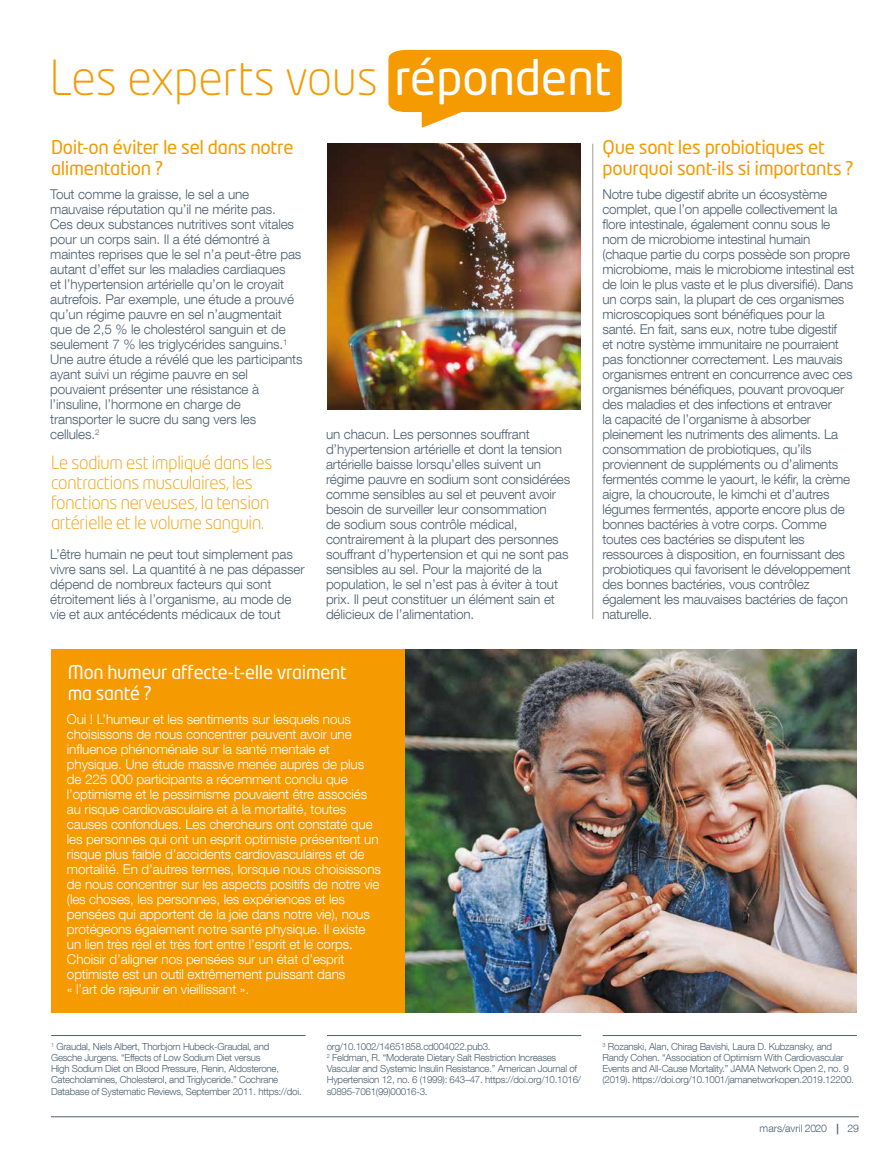
<style>
.page{position:relative;width:891px;height:1161px;background:#fff}
.page>*{position:absolute;margin:0;border:0;box-sizing:border-box;transform-origin:0 0}
.t1{font:300 48px "Neo Tech Pro";color:#f59a00}
.t2{font:18.75px/21px "Neo Tech Pro";letter-spacing:-.015em;color:#f59a00}
.t3{font:18.75px/20.7px "Neo Tech Pro";letter-spacing:-.015em;color:#fff}
.t4{font:300 18px/19.8px "Neo Tech Pro";letter-spacing:-.015em;color:#f59a00}
.t5{font:300 13.5px/15px "Helvetica Neue LT Com";letter-spacing:-.01em;color:#4d6172}
.t6{font:300 13.5px/15px "Helvetica Neue LT Com";letter-spacing:-.01em;color:#fff}
.t7{font:300 10.5px "Helvetica Neue LT Com";color:#4d6172}
.t8{font:300 9.75px/11.1px "Helvetica Neue LT Com";letter-spacing:-.025em;color:#4d6172}
.s1{font-weight:400;color:#fff}
.s2{font-weight:700}
</style>
<div class="page">
<img style="left:405px;top:649px;width:452px;height:363px">
<div style="left:51px;top:649px;width:354px;height:363px;background:#f59a00"></div>
<svg style="left:388px;top:49px;width:234px;height:79px"></svg>
<hr style="left:592px;top:144px;width:1px;height:475px;background:#9d9d9c">
<hr style="left:51px;top:1116px;width:808px;height:1px;background:#4d6172">
<img style="left:327px;top:144px;width:253px;height:265px">
<hr style="left:51px;top:1035px;width:255px;height:1px;background:#4d6172">
<hr style="left:327px;top:1035px;width:254px;height:1px;background:#4d6172">
<hr style="left:603px;top:1035px;width:254px;height:1px;background:#4d6172">
<h1 class="t1" style="left:50px;top:49px;width:563px">Les experts vous <span class="s1">répondent</span></h1>
<h2 class="t2" style="left:51px;top:136px;width:244px">Doit-on éviter le sel dans notre alimentation ?</h2>
<p class="t5" style="left:50px;top:186px;width:254px">Tout comme la graisse, le sel a une mauvaise réputation qu’il ne mérite pas.<br>Ces deux substances nutritives sont vitales pour un corps sain. Il a été démontré à maintes reprises que le sel n’a peut-être pas autant d’effet sur les maladies cardiaques<br>et l’hypertension artérielle qu’on le croyait autrefois. Par exemple, une étude a prouvé qu’un régime pauvre en sel n’augmentait que de 2,5 % le cholestérol sanguin et de seulement 7 % les triglycérides sanguins.<sup>1<br></sup>Une autre étude a révélé que les participants ayant suivi un régime pauvre en sel pouvaient présenter une résistance à l’insuline, l’hormone en charge de transporter le sucre du sang vers les cellules.<sup>2</sup></p>
<h3 class="t4" style="left:51px;top:453px;width:223px">Le sodium est impliqué dans les contractions musculaires, les fonctions nerveuses, la tension artérielle et le volume sanguin.</h3>
<p class="t5" style="left:50px;top:546px;width:256px">L’être humain ne peut tout simplement pas vivre sans sel. La quantité à ne pas dépasser dépend de nombreux facteurs qui sont étroitement liés à l’organisme, au mode de vie et aux antécédents médicaux de tout</p>
<p class="t5" style="left:326px;top:426px;width:246px">un chacun. Les personnes souffrant d’hypertension artérielle et dont la tension artérielle baisse lorsqu’elles suivent un régime pauvre en sodium sont considérées comme sensibles au sel et peuvent avoir besoin de surveiller leur consommation<br>de sodium sous contrôle médical, contrairement à la plupart des personnes souffrant d’hypertension et qui ne sont pas sensibles au sel. Pour la majorité de la population, le sel n’est pas à éviter à tout prix. Il peut constituer un élément sain et délicieux de l’alimentation.</p>
<h2 class="t3" style="left:68px;top:662px;width:280px">Mon humeur affecte-t-elle vraiment ma santé ?</h2>
<p class="t6" style="left:67px;top:711px;width:315px">Oui ! L’humeur et les sentiments sur lesquels nous choisissons de nous concentrer peuvent avoir une influence phénoménale sur la santé mentale et physique. Une étude massive menée auprès de plus de 225 000 participants a récemment conclu que l’optimisme et le pessimisme pouvaient être associés au risque cardiovasculaire et à la mortalité, toutes causes confondues. Les chercheurs ont constaté que les personnes qui ont un esprit optimiste présentent un risque plus faible d’accidents cardiovasculaires et de mortalité. En d’autres termes, lorsque nous choisissons de nous concentrer sur les aspects positifs de notre vie (les choses, les personnes, les expériences et les pensées qui apportent de la joie dans notre vie), nous protégeons également notre santé physique. Il existe un lien très réel et très fort entre l’esprit et le corps.<br>Choisir d’aligner nos pensées sur un état d’esprit optimiste est un outil extrêmement puissant dans<br>« l’art de rajeunir en vieillissant ».</p>
<h2 class="t2" style="left:603px;top:136px;width:253px">Que sont les probiotiques et pourquoi sont-ils si importants ?</h2>
<p class="t5" style="left:602px;top:186px;width:253px">Notre tube digestif abrite un écosystème complet, que l’on appelle collectivement la flore intestinale, également connu sous le nom de microbiome intestinal humain (chaque partie du corps possède son propre microbiome, mais le microbiome intestinal est de loin le plus vaste et le plus diversifié). Dans un corps sain, la plupart de ces organismes microscopiques sont bénéfiques pour la santé. En fait, sans eux, notre tube digestif<br>et notre système immunitaire ne pourraient pas fonctionner correctement. Les mauvais organismes entrent en concurrence avec ces organismes bénéfiques, pouvant provoquer des maladies et des infections et entraver<br>la capacité de l’organisme à absorber pleinement les nutriments des aliments. La consommation de probiotiques, qu’ils proviennent de suppléments ou d’aliments fermentés comme le yaourt, le kéfir, la crème aigre, la choucroute, le kimchi et d’autres légumes fermentés, apporte encore plus de bonnes bactéries à votre corps. Comme toutes ces bactéries se disputent les ressources à disposition, en fournissant des probiotiques qui favorisent le développement des bonnes bactéries, vous contrôlez également les mauvaises bactéries de façon naturelle.</p>
<p class="t8" style="left:51px;top:1041px;width:252px"><sup>1</sup> Graudal, Niels Albert, Thorbjorn Hubeck-Graudal, and Gesche Jurgens. “Effects of Low Sodium Diet versus<br>High Sodium Diet on Blood Pressure, Renin, Aldosterone, Catecholamines, Cholesterol, and Triglyceride.” Cochrane Database of Systematic Reviews, September 2011. https://doi.</p>
<p class="t8" style="left:327px;top:1041px;width:256px">org/10.1002/14651858.cd004022.pub3.<br><sup>2</sup> Feldman, R. “Moderate Dietary Salt Restriction Increases Vascular and Systemic Insulin Resistance.” American Journal of Hypertension 12, no. 6 (1999): 643–47. https://doi.org/10.1016/ s0895-7061(99)00016-3.</p>
<p class="t8" style="left:602px;top:1041px;width:253px"><sup>3</sup> Rozanski, Alan, Chirag Bavishi, Laura D. Kubzansky, and Randy Cohen. “Association of Optimism With Cardiovascular Events and All-Cause Mortality.” JAMA Network Open 2, no. 9 (2019). https://doi.org/10.1001/jamanetworkopen.2019.12200.</p>
<p class="t7" style="left:760px;top:1122px;width:81px">mars/avril 2020 <span class="s2">|</span></p>
<p class="t7" style="left:847px;top:1122px;width:13px">29</p>
</div>
